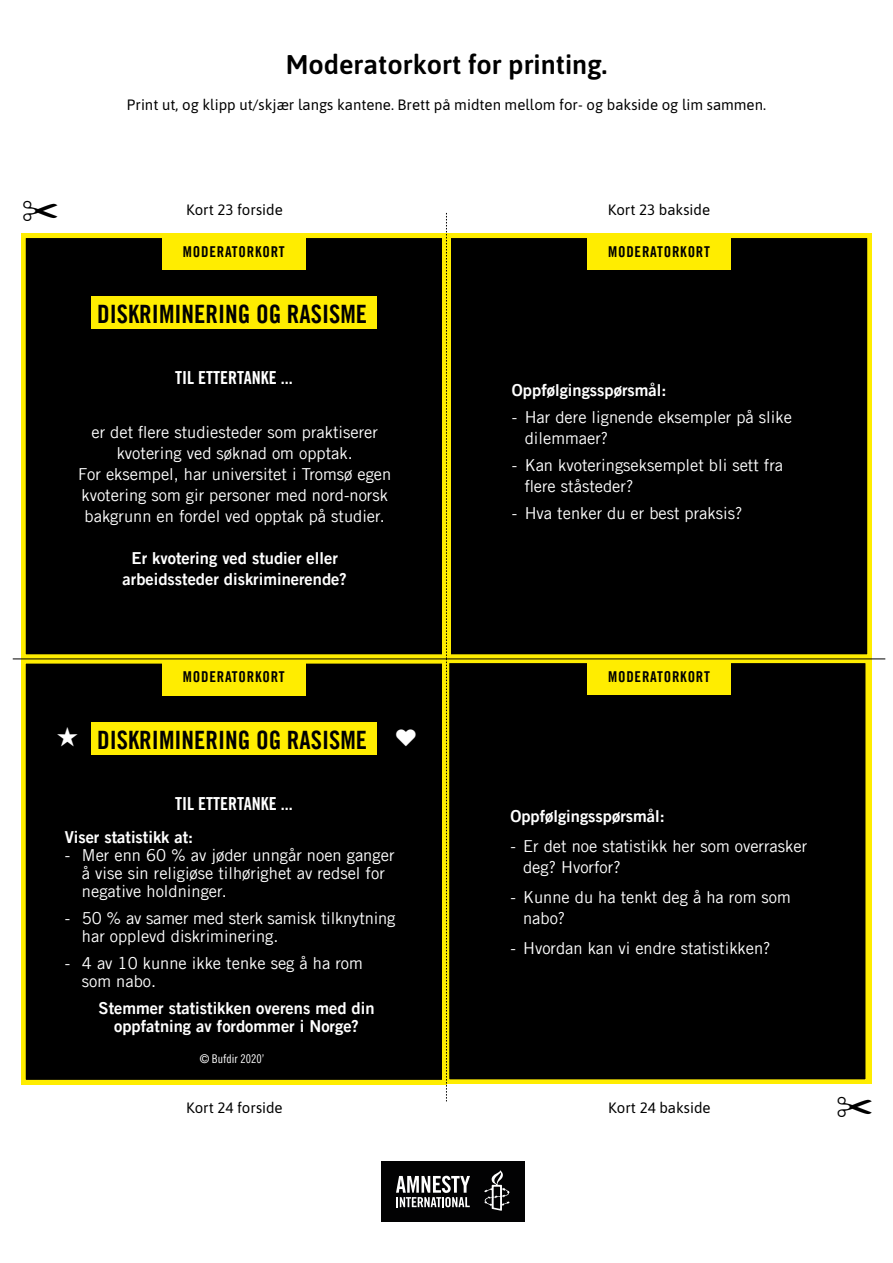
<style>
.page{position:relative;width:893px;height:1263px;background:#fff}
.page>*{position:absolute;margin:0;border:0;box-sizing:border-box;transform-origin:0 0}
.t1{font:600 27px "Asap";color:#000}
.t2{font:25.35px "Amnesty Trade Gothic Bd Cn 20";color:#000}
.t3{font:22.5px "Inter";color:#fff}
.t4{font:18px "Amnesty Trade Gothic Bd Cn 20";color:#fff}
.t5{font:16.5px/21px "Amnesty Trade Gothic";color:#fff}
.t6{font:16.5px/21px "Amnesty Trade Gothic Bd 2";color:#fff;text-align:center}
.t7{font:15px "Asap";color:#000}
.t8{font:15px "Amnesty Trade Gothic Bd Cn 20";letter-spacing:.05em;color:#000}
.t9{font:12px "Amnesty Trade Gothic Cn 18";color:#fff}
</style>
<div class="page">
<div style="left:21px;top:234px;width:425px;height:425px;background:#000"></div>
<div style="left:21px;top:234px;width:425px;height:425px;border:4px solid #ffed00"></div>
<hr style="left:21px;top:234px;width:3px;height:425px;background:#ffed00">
<hr style="left:444px;top:234px;width:2px;height:425px;background:#ffed00">
<hr style="left:21px;top:234px;width:425px;height:2px;background:#ffed00">
<hr style="left:21px;top:656px;width:425px;height:3px;background:#ffed00">
<div style="left:162px;top:234px;width:144px;height:36px;background:#ffed00"></div>
<div style="left:91px;top:297px;width:285px;height:32px;background:#ffed00"></div>
<div style="left:446px;top:234px;width:426px;height:425px;background:#000"></div>
<div style="left:587px;top:234px;width:144px;height:36px;background:#ffed00"></div>
<div style="left:446px;top:234px;width:426px;height:425px;border:4px solid #ffed00"></div>
<hr style="left:446px;top:234px;width:3px;height:425px;background:#ffed00">
<hr style="left:869px;top:234px;width:3px;height:425px;background:#ffed00">
<hr style="left:446px;top:234px;width:426px;height:2px;background:#ffed00">
<hr style="left:446px;top:656px;width:426px;height:3px;background:#ffed00">
<div style="left:21px;top:659px;width:425px;height:425px;background:#000"></div>
<div style="left:21px;top:659px;width:425px;height:425px;border:4px solid #ffed00"></div>
<hr style="left:21px;top:659px;width:3px;height:425px;background:#ffed00">
<hr style="left:444px;top:659px;width:2px;height:425px;background:#ffed00">
<hr style="left:21px;top:659px;width:425px;height:3px;background:#ffed00">
<hr style="left:21px;top:1082px;width:425px;height:2px;background:#ffed00">
<div style="left:162px;top:659px;width:144px;height:36px;background:#ffed00"></div>
<div style="left:91px;top:722px;width:285px;height:33px;background:#ffed00"></div>
<div style="left:449px;top:661px;width:420px;height:420px;background:#000"></div>
<hr style="left:446px;top:659px;width:3px;height:425px;background:#ffed00">
<hr style="left:869px;top:659px;width:3px;height:425px;background:#ffed00">
<hr style="left:446px;top:659px;width:426px;height:2px;background:#ffed00">
<hr style="left:446px;top:1081px;width:426px;height:3px;background:#ffed00">
<svg style="left:446px;top:213px;width:1px;height:888px"></svg>
<hr style="left:13px;top:659px;width:872px;height:1px;background:#000">
<div style="left:381px;top:1161px;width:144px;height:61px;background:#020203"></div>
<svg style="left:484px;top:1170px;width:26px;height:41px"></svg>
<svg style="left:396px;top:1176px;width:74px;height:31px"></svg>
<h1 class="t1" style="left:286px;top:46px;width:323px">Moderatorkort for printing.</h1>
<p class="t7" style="left:127px;top:94px;width:640px">Print ut, og klipp ut/skjær langs kantene. Brett på midten mellom for- og bakside og lim sammen.</p>
<p class="t7" style="left:186px;top:199px;width:98px">Kort 23 forside</p>
<p class="t8" style="left:183px;top:242px;width:103px">MODERATORKORT</p>
<h2 class="t2" style="left:97px;top:299px;width:271px">DISKRIMINERING OG RASISME</h2>
<p class="t4" style="left:175px;top:367px;width:119px">TIL ETTERTANKE ...</p>
<p class="t5" style="left:78px;top:421px;width:315px;text-align:center">er det flere studiesteder som praktiserer kvotering ved søknad om opptak.<br>For eksempel, har universitet i Tromsø egen kvotering som gir personer med nord-norsk bakgrunn en fordel ved opptak på studier.</p>
<p class="t6" style="left:123px;top:547px;width:226px">Er kvotering ved studier eller arbeidssteder diskriminerende?</p>
<p class="t8" style="left:183px;top:668px;width:103px">MODERATORKORT</p>
<h2 class="t2" style="left:97px;top:724px;width:271px">DISKRIMINERING OG RASISME</h2>
<p class="t4" style="left:175px;top:792px;width:119px">TIL ETTERTANKE ...</p>
<h3 class="t3" style="left:395px;top:722px;width:25px">❤</h3>
<p class="t6" style="left:65px;top:826px;width:130px">Viser statistikk at:</p>
<p class="t5" style="left:82px;top:846px;width:314px;line-height:18px;text-indent:-17px">- Mer enn 60 % av jøder unngår noen ganger å vise sin religiøse tilhørighet av redsel for negative holdninger.</p>
<p class="t5" style="left:82px;top:909px;width:315px;line-height:18px;text-indent:-17px">- 50 % av samer med sterk samisk tilknytning har opplevd diskriminering.</p>
<p class="t5" style="left:82px;top:954px;width:282px;line-height:18px;text-indent:-17px">- 4 av 10 kunne ikke tenke seg å ha rom som nabo.</p>
<p class="t6" style="left:99px;top:999px;width:277px;line-height:18px">Stemmer statistikken overens med din oppfatning av fordommer i Norge?</p>
<p class="t9" style="left:200px;top:1051px;width:66px">© Bufdir 2020’</p>
<p class="t7" style="left:186px;top:1097px;width:98px">Kort 24 forside</p>
<p class="t7" style="left:608px;top:199px;width:104px">Kort 23 bakside</p>
<p class="t8" style="left:608px;top:242px;width:103px">MODERATORKORT</p>
<p class="t6" style="left:512px;top:379px;width:156px">Oppfølgingsspørsmål:</p>
<p class="t5" style="left:525px;top:406px;width:269px;text-indent:-13px">- Har dere lignende eksempler på slike dilemmaer?</p>
<p class="t5" style="left:525px;top:454px;width:260px;text-indent:-13px">- Kan kvoteringseksemplet bli sett fra flere ståsteder?</p>
<p class="t5" style="left:512px;top:502px;width:232px">- Hva tenker du er best praksis?</p>
<p class="t8" style="left:608px;top:667px;width:103px">MODERATORKORT</p>
<p class="t6" style="left:510px;top:805px;width:156px">Oppfølgingsspørsmål:</p>
<p class="t5" style="left:523px;top:835px;width:286px;text-indent:-13px">- Er det noe statistikk her som overrasker deg? Hvorfor?</p>
<p class="t5" style="left:523px;top:886px;width:269px;text-indent:-13px">- Kunne du ha tenkt deg å ha rom som nabo?</p>
<p class="t5" style="left:510px;top:937px;width:262px">- Hvordan kan vi endre statistikken?</p>
<p class="t7" style="left:608px;top:1097px;width:104px">Kort 24 bakside</p>
</div>
